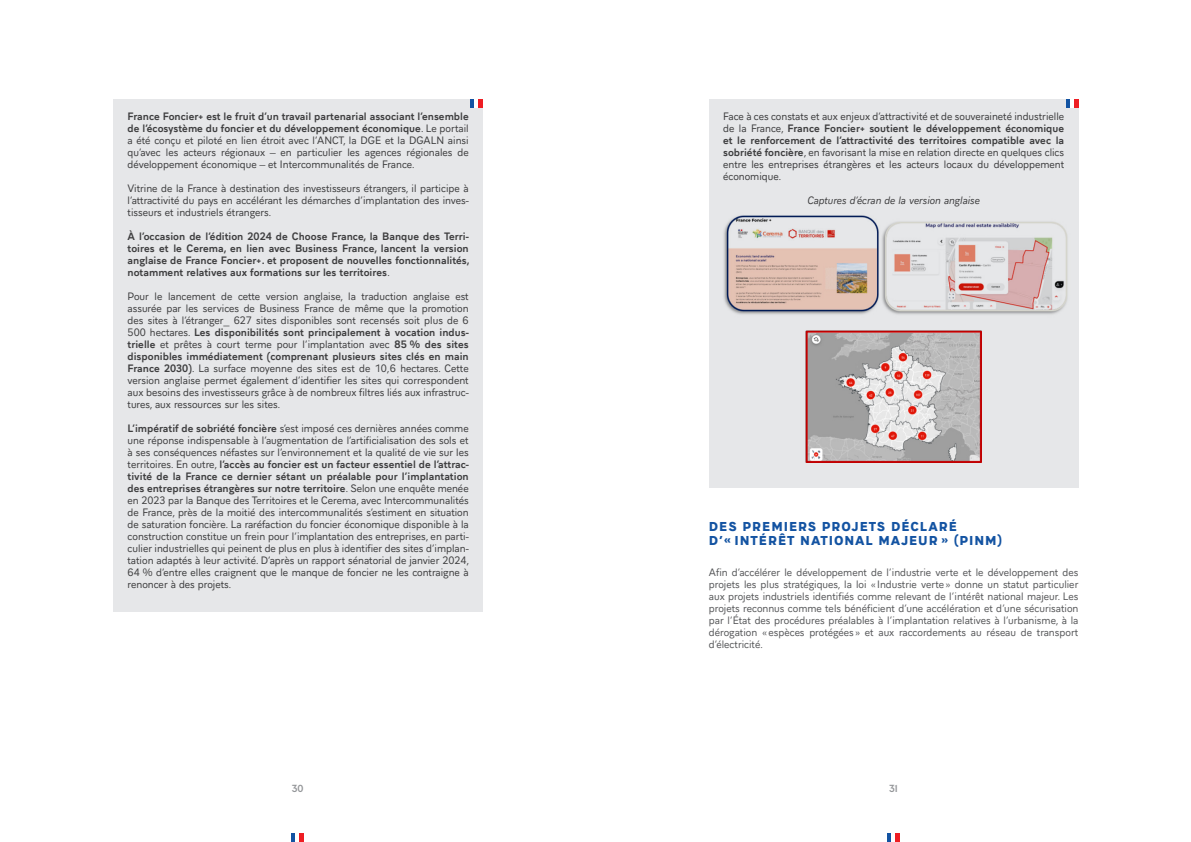
<style>
.page{position:relative;width:1191px;height:842px;background:#fff}
.page>*{position:absolute;margin:0;border:0;box-sizing:border-box;transform-origin:0 0}
.t1{font:800 12px/14px "Aiglon Pro";letter-spacing:.075em;color:#1353a2}
.t2{font:10px/12px "Aiglon Pro";color:#3e3e3f;text-align:justify}
.t3{font:10px/12px "Aiglon Pro";color:#57585a;text-align:justify}
.t4{font:700 10px/12px "Aiglon Pro";color:#3e3e3f;text-align:justify}
.t5{font:italic 10px "Aiglon Pro";color:#3e3e3f}
.t6{font:10px "France";color:#939598}
.s1{font-weight:700}
.s2{font-weight:400}
</style>
<div class="page">
<div style="left:113px;top:99px;width:370px;height:513px;background:#e6e7e9"></div>
<svg style="left:470px;top:99px;width:13px;height:9px"></svg>
<div style="left:709px;top:99px;width:369px;height:389px;background:#e6e7e9"></div>
<svg style="left:1066px;top:99px;width:12px;height:9px"></svg>
<div style="left:291px;top:834px;width:5px;height:8px;background:#1353a2"></div>
<svg style="left:299px;top:834px;width:5px;height:8px"></svg>
<img style="left:724px;top:215px;width:344px;height:100px">
<img style="left:805px;top:330px;width:176px;height:133px">
<svg style="left:887px;top:834px;width:12px;height:8px"></svg>
<p class="t2" style="left:128px;top:109px;width:343px"><span class="s1">France Foncier+ est le fruit d’un travail partenarial associant l’ensemble de l’écosystème du foncier et du développement économique</span>. Le portail a été conçu et piloté en lien étroit avec l’ANCT, la DGE et la DGALN ainsi qu’avec les acteurs régionaux – en particulier les agences régionales de développement économique – et Intercommunalités de France.</p>
<p class="t2" style="left:128px;top:181px;width:343px">Vitrine de la France à destination des investisseurs étrangers, il participe à l’attractivité du pays en accélérant les démarches d’implantation des inves&shy;tisseurs et industriels étrangers.</p>
<p class="t4" style="left:128px;top:229px;width:344px">À l’occasion de l’édition 2024 de Choose France, la Banque des Terri&shy;toires et le Cerema, en lien avec Business France, lancent la version anglaise de France Foncier+. et proposent de nouvelles fonctionnalités, notamment relatives aux formations sur les territoires<span class="s2">.</span></p>
<p class="t2" style="left:128px;top:289px;width:343px">Pour le lancement de cette version anglaise, la traduction anglaise est assurée par les services de Business France de même que la promotion des sites à l’étranger_ 627 sites disponibles sont recensés soit plus de 6<br>500 hectares. <span class="s1">Les disponibilités sont principalement à vocation indus&shy;trielle</span> et prêtes à court terme pour l’implantation avec <span class="s1">85 % des sites disponibles immédiatement (comprenant plusieurs sites clés en main France 2030)</span>. La surface moyenne des sites est de 10,6 hectares. Cette version anglaise permet également d’identifier les sites qui correspondent aux besoins des investisseurs grâce à de nombreux filtres liés aux infrastruc&shy;tures, aux ressources sur les sites.</p>
<p class="t2" style="left:128px;top:421px;width:343px"><span class="s1">L’impératif de sobriété foncière</span> s’est imposé ces dernières années comme une réponse indispensable à l’augmentation de l’artificialisation des sols et à ses conséquences néfastes sur l’environnement et la qualité de vie sur les territoires. En outre, <span class="s1">l’accès au foncier est un facteur essentiel de l’attrac&shy;tivité de la France ce dernier sétant un préalable pour l’implantation des entreprises étrangères sur notre territoire</span>. Selon une enquête menée en 2023 par la Banque des Territoires et le Cerema, avec Intercommunalités de France, près de la moitié des intercommunalités s’estiment en situation de saturation foncière. La raréfaction du foncier économique disponible à la construction constitue un frein pour l’implantation des entreprises, en parti&shy;culier industrielles qui peinent de plus en plus à identifier des sites d’implan&shy;tation adaptés à leur activité. D’après un rapport sénatorial de janvier 2024, 64 % d’entre elles craignent que le manque de foncier ne les contraigne à renoncer à des projets.</p>
<p class="t2" style="left:723px;top:109px;width:343px">Face à ces constats et aux enjeux d’attractivité et de souveraineté industrielle de la France, <span class="s1">France Foncier+ soutient le développement économique et le renforcement de l’attractivité des territoires compatible avec la sobriété foncière</span>, en favorisant la mise en relation directe en quelques clics entre les entreprises étrangères et les acteurs locaux du développement économique.</p>
<p class="t5" style="left:807px;top:192px;width:174px">Captures d’écran de la version anglaise</p>
<p class="t1" style="left:709px;top:519px;width:295px">DES PREMIERS PROJETS DÉCLARÉ<br>D’« INTÉRÊT NATIONAL MAJEUR » (PINM)</p>
<p class="t3" style="left:709px;top:565px;width:371px">Afin d’accélérer le développement de l’industrie verte et le développement des projets les plus stratégiques, la loi «Industrie verte» donne un statut particulier aux projets industriels identifiés comme relevant de l’intérêt national majeur. Les projets reconnus comme tels bénéficient d’une accélération et d’une sécurisation par l’État des procédures préalables à l’implantation relatives à l’urbanisme, à la dérogation «espèces protégées» et aux raccordements au réseau de transport d’électricité.</p>
<p class="t6" style="left:292px;top:782px;width:13px">30</p>
<p class="t6" style="left:889px;top:782px;width:10px">31</p>
</div>
